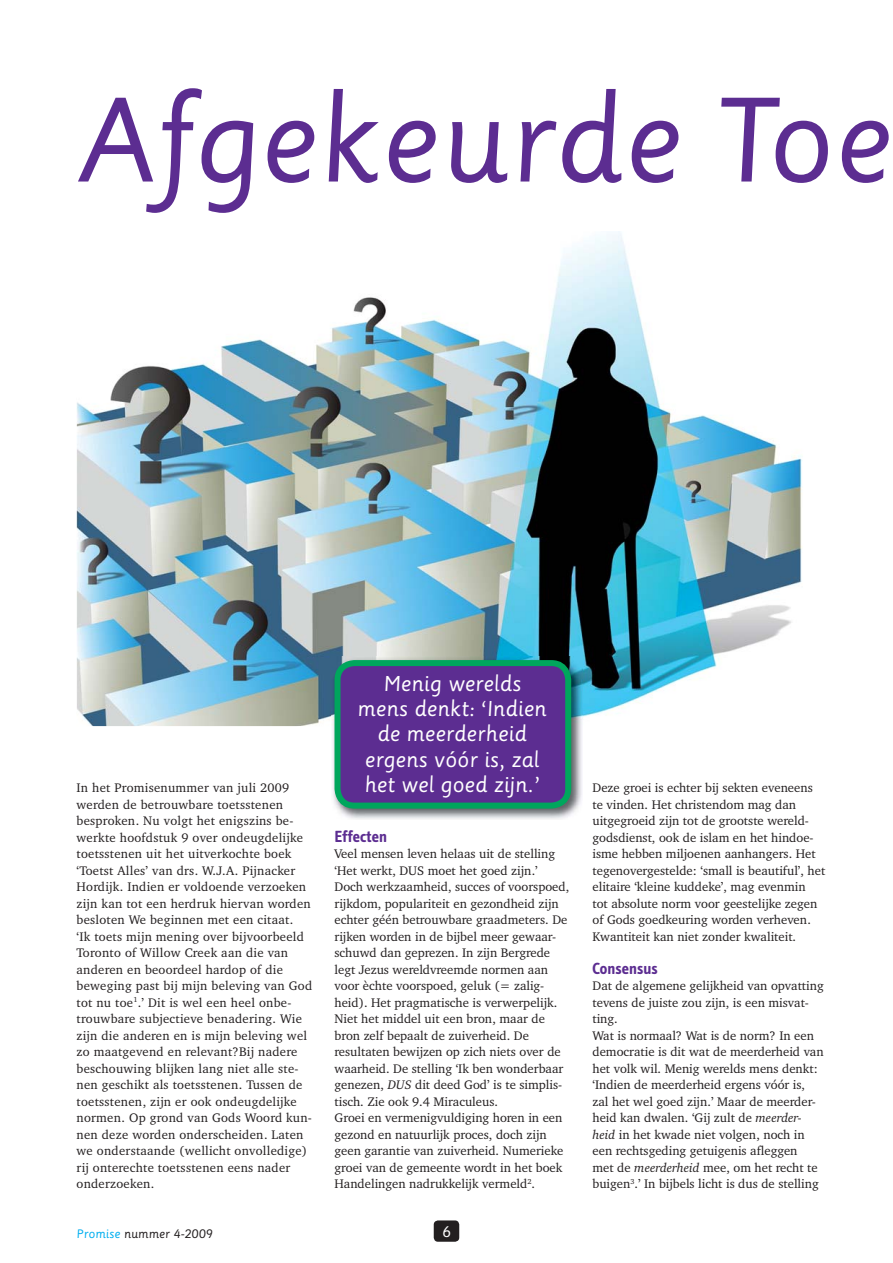
<style>
.page{position:relative;width:893px;height:1263px;background:#fff}
.page>*{position:absolute;margin:0;border:0;box-sizing:border-box;transform-origin:0 0}
.t1{font:117px "Sassoon Primary";color:#5c2d91}
.t2{font:21px/25.2px "Sassoon Primary";color:#fff;text-align:center}
.t3{font:700 16.5px "Info Text";color:#5c2d91}
.t4{font:15px "Sassoon Primary";color:#fff}
.t5{font:12.75px/16.5px "Charter IT Cby BT";color:#231f20}
.t6{font:12.75px/16.5px "Charter IT Cby BT";letter-spacing:.02em;color:#231f20}
.t7{font:12px "Sassoon Primary";color:#231f20}
.s1{font-style:italic}
.s2{color:#00aeef}
</style>
<div class="page">
<div style="left:434px;top:1220px;width:25px;height:22px;background:#231f20;border-radius:4px"></div>
<img style="left:77px;top:231px;width:725px;height:495px">
<img style="left:331px;top:657px;width:251px;height:162px">
<div style="left:337px;top:663px;width:231px;height:143px;background:#5c2d91;border-radius:17px"></div>
<div style="left:334px;top:660px;width:237px;height:148px;border:6px solid #00a65d;border-radius:17px"></div>
<h1 class="t1" style="left:77px;top:89px;width:817px">Afgekeurde Toe</h1>
<p class="t6" style="left:77px;top:780px;width:237px">In het Promisenummer van juli 2009 werden de betrouwbare toetsstenen besproken. Nu volgt het enigszins be&shy;werkte hoofdstuk 9 over ondeugdelijke toetsstenen uit het uitverkochte boek ‘Toetst Alles’ van drs. W.J.A. Pijnacker Hordijk. Indien er voldoende verzoeken zijn kan tot een herdruk hiervan worden besloten We beginnen met een citaat.<br>‘Ik toets mijn mening over bijvoorbeeld Toronto of Willow Creek aan die van anderen en beoordeel hardop of die beweging past bij mijn beleving van God tot nu toe<sup>1</sup>.’ Dit is wel een heel onbe&shy;trouwbare subjectieve benadering. Wie zijn die anderen en is mijn beleving wel zo maatgevend en relevant?Bij nadere beschouwing blijken lang niet alle ste&shy;nen geschikt als toetsstenen. Tussen de toetsstenen, zijn er ook ondeugdelijke normen. Op grond van Gods Woord kun&shy;nen deze worden onderscheiden. Laten we onderstaande (wellicht onvolledige) rij onterechte toetsstenen eens nader onderzoeken.</p>
<h2 class="t2" style="left:358px;top:673px;width:191px">Menig werelds mens denkt: ‘Indien de meerderheid ergens vóór is, zal het wel goed zijn.’</h2>
<p class="t3" style="left:334px;top:830px;width:54px">Effecten</p>
<p class="t5" style="left:334px;top:846px;width:236px">Veel mensen leven helaas uit de stelling ‘Het werkt, DUS moet het goed zijn.’ Doch werkzaamheid, succes of voorspoed, rijkdom, populariteit en gezondheid zijn echter géén betrouwbare graadmeters. De rijken worden in de bijbel meer gewaar&shy;schuwd dan geprezen. In zijn Bergrede legt Jezus wereldvreemde normen aan voor èchte voorspoed, geluk (= zalig&shy;heid). Het pragmatische is verwerpelijk.<br>Niet het middel uit een bron, maar de bron zelf bepaalt de zuiverheid. De resultaten bewijzen op zich niets over de waarheid. De stelling ‘Ik ben wonderbaar genezen, <span class="s1">DUS</span> dit deed God’ is te simplis&shy;tisch. Zie ook 9.4 Miraculeus.<br>Groei en vermenigvuldiging horen in een gezond en natuurlijk proces, doch zijn geen garantie van zuiverheid. Numerieke groei van de gemeente wordt in het boek Handelingen nadrukkelijk vermeld<sup>2</sup>.</p>
<p class="t7" style="left:77px;top:1228px;width:138px"><span class="s2">Promise</span> nummer 4-2009</p>
<p class="t4" style="left:442px;top:1225px;width:10px">6</p>
<p class="t5" style="left:592px;top:780px;width:234px">Deze groei is echter bij sekten eveneens te vinden. Het christendom mag dan uitgegroeid zijn tot de grootste wereld&shy;godsdienst, ook de islam en het hindoe&shy;isme hebben miljoenen aanhangers. Het tegenovergestelde: ‘small is beautiful’, het elitaire ‘kleine kuddeke’, mag evenmin<br>tot absolute norm voor geestelijke zegen of Gods goedkeuring worden verheven.<br>Kwantiteit kan niet zonder kwaliteit.</p>
<p class="t3" style="left:592px;top:962px;width:67px">Consensus</p>
<p class="t5" style="left:592px;top:978px;width:233px">Dat de algemene gelijkheid van opvatting tevens de juiste zou zijn, is een misvat&shy;ting.<br>Wat is normaal? Wat is de norm? In een democratie is dit wat de meerderheid van het volk wil. Menig werelds mens denkt: ‘Indien de meerderheid ergens vóór is, zal het wel goed zijn.’ Maar de meerder&shy;heid kan dwalen. ‘Gij zult de <span class="s1">meerder&shy;heid</span> in het kwade niet volgen, noch in een rechtsgeding getuigenis afleggen<br>met de <span class="s1">meerderheid</span> mee, om het recht te buigen<sup>3</sup>.’ In bijbels licht is dus de stelling</p>
</div>
